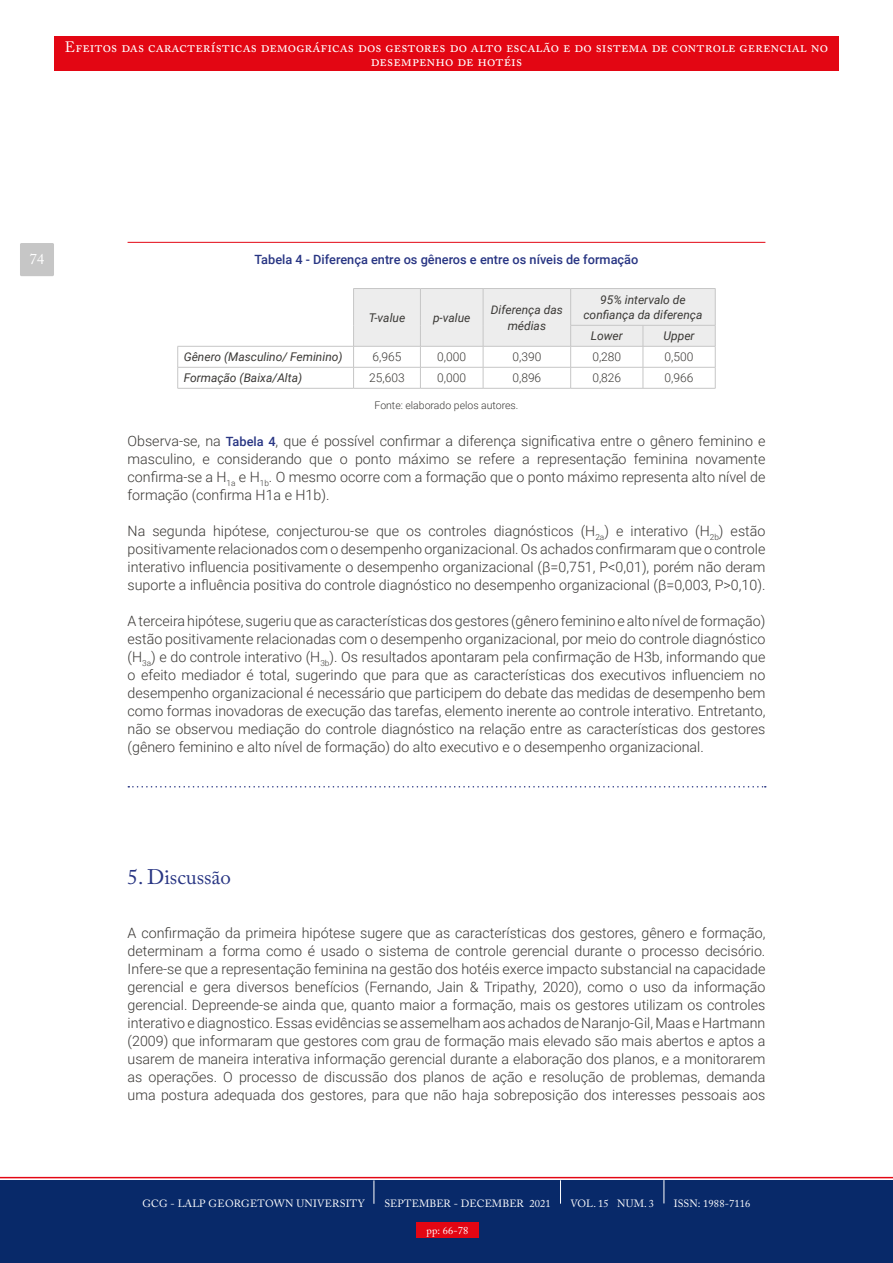
<style>
.page{position:relative;width:893px;height:1263px;background:#fff}
.page>*{position:absolute;margin:0;border:0;box-sizing:border-box;transform-origin:0 0}
.t1{font:21px "Adobe Caslon Pro";color:#283583}
.t2{font:15px/13.5px "Adobe Caslon Pro";letter-spacing:.005em;color:#fff;text-align:center}
.t3{font:300 14.25px/18px "Roboto";color:#3a3835;text-align:justify}
.t4{font:500 12.75px "Roboto";color:#283583}
.t5{font:italic 12px/15.8px "Roboto";color:#3a3835;text-align:center}
.t6{font:300 12px "Roboto";color:#3a3835}
.t7{font:10.5px "Adobe Caslon Pro";letter-spacing:.01em;color:#fff}
.t8{font:300 10.5px "Roboto";color:#3a3835}
.s1{font-weight:500;font-size:12.75px;color:#283583}
</style>
<div class="page">
<div style="left:54px;top:37px;width:785px;height:34px;background:#e30613"></div>
<div style="left:0;top:1180px;width:893px;height:83px;background:#082969"></div>
<div style="left:20px;top:243px;width:34px;height:33px;background:#c6c6c6;border-radius:2px"></div>
<hr style="left:128px;top:242px;width:637px;height:1px;background:#e30613">
<svg style="left:0;top:1177px;width:893px;height:27px"></svg>
<hr style="left:178px;top:346px;width:176px;height:1px;background:#c6c6c6">
<svg style="left:177px;top:346px;width:1px;height:42px"></svg>
<svg style="left:353px;top:289px;width:363px;height:99px"></svg>
<hr style="left:178px;top:388px;width:176px;height:1px;background:#c6c6c6">
<hr style="left:354px;top:388px;width:66px;height:1px;background:#c6c6c6">
<hr style="left:420px;top:388px;width:63px;height:1px;background:#c6c6c6">
<hr style="left:483px;top:388px;width:88px;height:1px;background:#c6c6c6">
<hr style="left:571px;top:388px;width:72px;height:1px;background:#c6c6c6">
<hr style="left:643px;top:388px;width:72px;height:1px;background:#c6c6c6">
<hr style="left:353px;top:288px;width:67px;height:1px;background:#c6c6c6">
<hr style="left:420px;top:288px;width:63px;height:1px;background:#c6c6c6">
<hr style="left:483px;top:288px;width:88px;height:1px;background:#c6c6c6">
<hr style="left:571px;top:288px;width:72px;height:1px;background:#c6c6c6">
<hr style="left:643px;top:288px;width:72px;height:1px;background:#c6c6c6">
<hr style="left:178px;top:367px;width:176px;height:1px;background:#c6c6c6">
<hr style="left:354px;top:367px;width:66px;height:1px;background:#c6c6c6">
<hr style="left:420px;top:367px;width:63px;height:1px;background:#c6c6c6">
<hr style="left:483px;top:367px;width:88px;height:1px;background:#c6c6c6">
<hr style="left:571px;top:367px;width:72px;height:1px;background:#c6c6c6">
<hr style="left:643px;top:367px;width:72px;height:1px;background:#c6c6c6">
<svg style="left:128px;top:786px;width:638px;height:1px"></svg>
<div style="left:416px;top:1222px;width:63px;height:15px;background:#e30613"></div>
<p class="t2" style="left:65px;top:41px;width:765px">Efeitos das características demográficas dos gestores do alto escalão e do sistema de controle gerencial no desempenho de hotéis</p>
<p class="t2" style="left:29px;top:252px;width:16px">74</p>
<p class="t4" style="left:255px;top:251px;width:385px">Tabela 4 - Diferença entre os gêneros e entre os níveis de formação</p>
<p class="t5" style="left:369px;top:309px;width:38px">T-value</p>
<p class="t5" style="left:433px;top:309px;width:39px">p-value</p>
<p class="t5" style="left:491px;top:301px;width:73px">Diferença das médias</p>
<p class="t5" style="left:583px;top:291px;width:120px">95% intervalo de confiança da diferença</p>
<p class="t5" style="left:591px;top:328px;width:34px">Lower</p>
<p class="t5" style="left:664px;top:328px;width:33px">Upper</p>
<p class="t5" style="left:184px;top:349px;width:160px">Gênero (Masculino/ Feminino)</p>
<p class="t6" style="left:373px;top:349px;width:30px">6,965</p>
<p class="t6" style="left:437px;top:349px;width:30px">0,000</p>
<p class="t6" style="left:512px;top:349px;width:30px">0,390</p>
<p class="t6" style="left:592px;top:349px;width:30px">0,280</p>
<p class="t6" style="left:665px;top:349px;width:30px">0,500</p>
<p class="t5" style="left:184px;top:370px;width:120px">Formação (Baixa/Alta)</p>
<p class="t6" style="left:369px;top:370px;width:37px">25,603</p>
<p class="t6" style="left:437px;top:370px;width:30px">0,000</p>
<p class="t6" style="left:512px;top:370px;width:30px">0,896</p>
<p class="t6" style="left:592px;top:370px;width:30px">0,826</p>
<p class="t6" style="left:665px;top:370px;width:30px">0,966</p>
<p class="t8" style="left:375px;top:398px;width:145px">Fonte: elaborado pelos autores.</p>
<p class="t3" style="left:128px;top:431px;width:639px">Observa-se, na <span class="s1">Tabela 4</span>, que é possível confirmar a diferença significativa entre o gênero feminino e masculino, e considerando que o ponto máximo se refere a representação feminina novamente confirma-se a H<sub>1a</sub> e H<sub>1b</sub>. O mesmo ocorre com a formação que o ponto máximo representa alto nível de formação (confirma H1a e H1b).</p>
<p class="t3" style="left:128px;top:521px;width:639px">Na segunda hipótese, conjecturou-se que os controles diagnósticos (H<sub>2a</sub>) e interativo (H<sub>2b</sub>) estão positivamente relacionados com o desempenho organizacional. Os achados confirmaram que o controle interativo influencia positivamente o desempenho organizacional (β=0,751, P&lt;0,01), porém não deram suporte a influência positiva do controle diagnóstico no desempenho organizacional (β=0,003, P&gt;0,10).</p>
<p class="t3" style="left:128px;top:611px;width:639px">A terceira hipótese, sugeriu que as características dos gestores (gênero feminino e alto nível de formação) estão positivamente relacionadas com o desempenho organizacional, por meio do controle diagnóstico (H<sub>3a</sub>) e do controle interativo (H<sub>3b</sub>). Os resultados apontaram pela confirmação de H3b, informando que o efeito mediador é total, sugerindo que para que as características dos executivos influenciem no desempenho organizacional é necessário que participem do debate das medidas de desempenho bem como formas inovadoras de execução das tarefas, elemento inerente ao controle interativo. Entretanto, não se observou mediação do controle diagnóstico na relação entre as características dos gestores (gênero feminino e alto nível de formação) do alto executivo e o desempenho organizacional.</p>
<h1 class="t1" style="left:128px;top:864px;width:105px">5. Discussão</h1>
<p class="t3" style="left:128px;top:923px;width:639px">A confirmação da primeira hipótese sugere que as características dos gestores, gênero e formação, determinam a forma como é usado o sistema de controle gerencial durante o processo decisório.<br>Infere-se que a representação feminina na gestão dos hotéis exerce impacto substancial na capacidade gerencial e gera diversos benefícios (Fernando, Jain &amp; Tripathy, 2020), como o uso da informação gerencial. Depreende-se ainda que, quanto maior a formação, mais os gestores utilizam os controles interativo e diagnostico. Essas evidências se assemelham aos achados de Naranjo-Gil, Maas e Hartmann (2009) que informaram que gestores com grau de formação mais elevado são mais abertos e aptos a usarem de maneira interativa informação gerencial durante a elaboração dos planos, e a monitorarem as operações. O processo de discussão dos planos de ação e resolução de problemas, demanda uma postura adequada dos gestores, para que não haja sobreposição dos interesses pessoais aos</p>
<p class="t7" style="left:143px;top:1197px;width:224px">GCG - LALP GEORGETOWN UNIVERSITY</p>
<p class="t7" style="left:384px;top:1197px;width:168px">SEPTEMBER - DECEMBER 2021</p>
<p class="t7" style="left:570px;top:1197px;width:85px">VOL. 15 NUM. 3</p>
<p class="t7" style="left:674px;top:1197px;width:78px">ISSN: 1988-7116</p>
<p class="t7" style="left:426px;top:1224px;width:43px">pp: 66-78</p>
</div>
